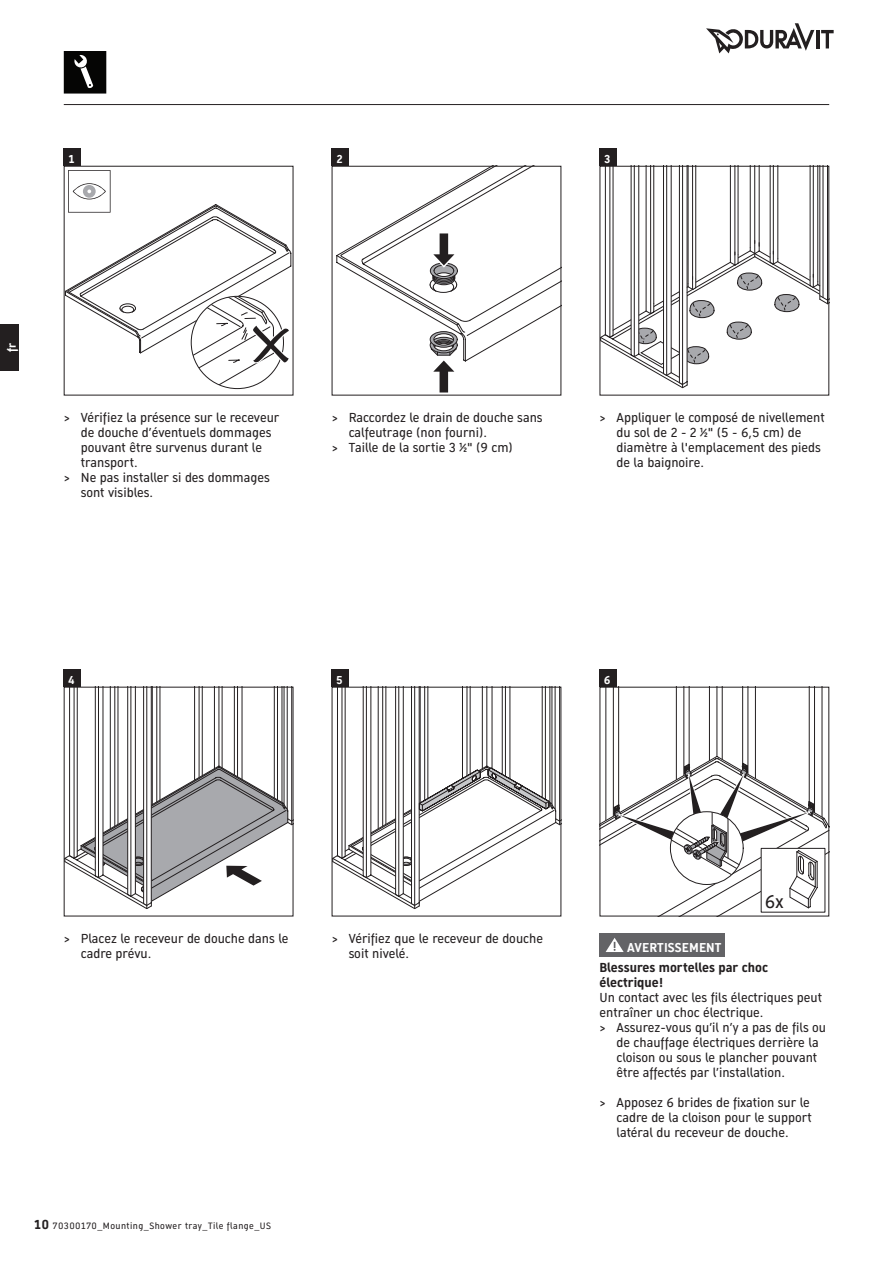
<style>
.page{position:relative;width:893px;height:1263px;background:#fff}
.page>*{position:absolute;margin:0;border:0;box-sizing:border-box;transform-origin:0 0}
.t1{font:18px "Dura Sans 2014 c";color:#231f20}
.t2{font:12.75px/15px "Dura Sans 2014 c";color:#231f20}
.t3{font:700 12.75px/15px "Dura Sans 2014 c";color:#231f20}
.t4{font:700 12.6px "Dura Sans 2014 c";letter-spacing:.01em;color:#fff}
.t5{font:700 11.25px "Dura Sans 2014 c";color:#fff}
.t6{font:9px "Dura Sans 2014 c";letter-spacing:.05em;color:#231f20}
.s1{font-weight:700;font-size:12.75px}
</style>
<div class="page">
<svg style="left:336px;top:168px;width:223px;height:225px"></svg>
<svg style="left:66px;top:689px;width:225px;height:220px"></svg>
<svg style="left:334px;top:689px;width:225px;height:220px"></svg>
<svg style="left:602px;top:689px;width:225px;height:225px"></svg>
<svg style="left:602px;top:168px;width:225px;height:220px"></svg>
<div style="left:600px;top:933px;width:125px;height:24px;background:#636366"></div>
<svg style="left:606px;top:938px;width:18px;height:14px"></svg>
<hr style="left:816px;top:30px;width:3px;height:18px;background:#231f20">
<svg style="left:821px;top:30px;width:13px;height:18px"></svg>
<svg style="left:706px;top:23px;width:108px;height:30px"></svg>
<hr style="left:64px;top:104px;width:765px;height:1px;background:#231f20">
<div style="left:0;top:324px;width:19px;height:47px;background:#231f20"></div>
<div style="left:600px;top:166px;width:229px;height:229px;border:1px solid #231f20"></div>
<svg style="left:64px;top:51px;width:42px;height:43px;background:#222"></svg>
<div style="left:600px;top:670px;width:17px;height:17px;background:#231f20"></div>
<div style="left:332px;top:670px;width:17px;height:17px;background:#231f20"></div>
<div style="left:64px;top:670px;width:17px;height:17px;background:#231f20"></div>
<div style="left:600px;top:149px;width:17px;height:17px;background:#231f20"></div>
<div style="left:332px;top:149px;width:17px;height:17px;background:#231f20"></div>
<div style="left:64px;top:149px;width:17px;height:17px;background:#231f20"></div>
<svg style="left:65px;top:170px;width:227px;height:219px"></svg>
<p class="t5" style="left:69px;top:151px;width:8px">1</p>
<p class="t5" style="left:336px;top:151px;width:8px">2</p>
<p class="t5" style="left:604px;top:151px;width:8px">3</p>
<p class="t5" style="left:4px;top:352px;width:11px;rotate:-90deg">fr</p>
<p class="t2" style="left:64px;top:410px;width:217px">&gt; Vérifiez la présence sur le receveur</p>
<p class="t2" style="left:81px;top:425px;width:192px">de douche d’éventuels dommages</p>
<p class="t2" style="left:81px;top:440px;width:183px">pouvant être survenus durant le</p>
<p class="t2" style="left:81px;top:455px;width:58px">transport.</p>
<p class="t2" style="left:64px;top:470px;width:208px">&gt; Ne pas installer si des dommages</p>
<p class="t2" style="left:81px;top:485px;width:74px">sont visibles.</p>
<p class="t2" style="left:332px;top:410px;width:212px">&gt; Raccordez le drain de douche sans</p>
<p class="t2" style="left:349px;top:425px;width:140px">calfeutrage (non fourni).</p>
<p class="t2" style="left:332px;top:440px;width:183px">&gt; Taille de la sortie 3 ½" (9 cm)</p>
<p class="t2" style="left:617px;top:410px;width:210px;text-indent:-17px">&gt; Appliquer le composé de nivellement du sol de 2 - 2 ½" (5 - 6,5 cm) de diamètre à l'emplacement des pieds de la baignoire.</p>
<p class="t5" style="left:68px;top:672px;width:8px">4</p>
<p class="t5" style="left:336px;top:672px;width:8px">5</p>
<p class="t5" style="left:604px;top:672px;width:8px">6</p>
<p class="t2" style="left:81px;top:931px;width:209px;text-indent:-17px">&gt; Placez le receveur de douche dans le cadre prévu.</p>
<p class="t2" style="left:349px;top:931px;width:196px;text-indent:-17px">&gt; Vérifiez que le receveur de douche soit nivelé.</p>
<p class="t6" style="left:34px;top:1220px;width:239px"><span class="s1">10</span> 70300170_Mounting_Shower tray_Tile flange_US</p>
<h1 class="t1" style="left:765px;top:889px;width:20px">6x</h1>
<p class="t4" style="left:627px;top:939px;width:96px">AVERTISSEMENT</p>
<p class="t3" style="left:600px;top:960px;width:170px">Blessures mortelles par choc électrique!</p>
<p class="t2" style="left:600px;top:990px;width:224px">Un contact avec les fils électriques peut</p>
<p class="t2" style="left:600px;top:1005px;width:165px">entraîner un choc électrique.</p>
<p class="t2" style="left:600px;top:1020px;width:228px">&gt; Assurez-vous qu’il n’y a pas de fils ou</p>
<p class="t2" style="left:617px;top:1035px;width:204px">de chauffage électriques derrière la</p>
<p class="t2" style="left:617px;top:1050px;width:202px">cloison ou sous le plancher pouvant</p>
<p class="t2" style="left:617px;top:1065px;width:170px">être affectés par l’installation.</p>
<p class="t2" style="left:617px;top:1095px;width:197px;text-indent:-17px">&gt; Apposez 6 brides de fixation sur le cadre de la cloison pour le support latéral du receveur de douche.</p>
</div>
